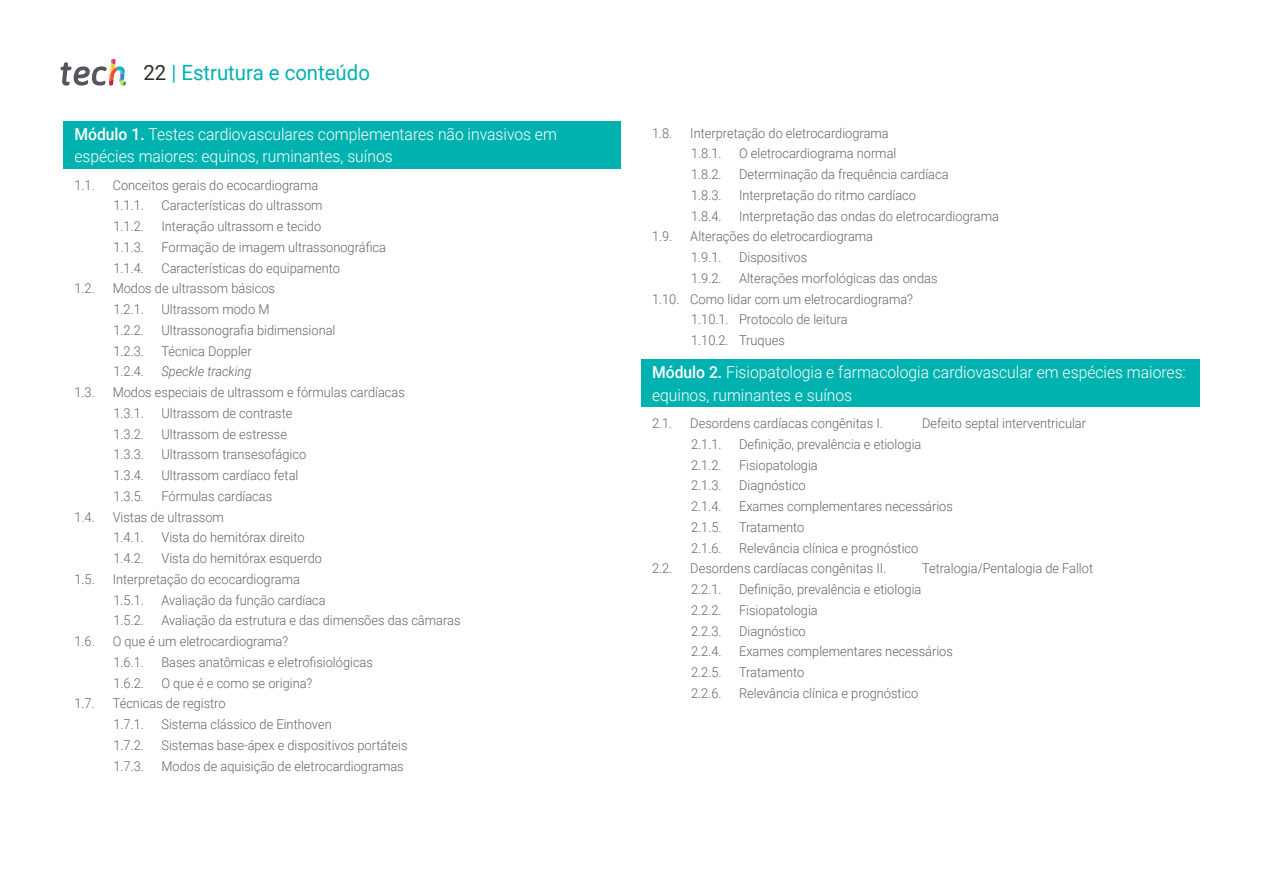
<style>
.page{position:relative;width:1263px;height:893px;background:#fff}
.page>*{position:absolute;margin:0;border:0;box-sizing:border-box;transform-origin:0 0}
.t1{font:21px "Roboto";color:#00b2af}
.t2{font:300 16.5px/22.5px "Roboto";color:#fff;scale:.95 1}
.t3{font:300 13.5px/20.7px "Roboto";color:#61646a;scale:.95 1}
.t4{font:italic 300 13.5px "Roboto";color:#61646a;scale:.95 1}
.s1{color:#312e20}
.s2{font-weight:500}
</style>
<div class="page">
<svg style="left:61px;top:59px;width:65px;height:27px"></svg>
<div style="left:63px;top:121px;width:558px;height:48px;background:#00b2af"></div>
<div style="left:641px;top:360px;width:558px;height:47px;background:#00b2af"></div>
<h1 class="t1" style="left:144px;top:57px;width:228px"><span class="s1">22</span> | Estrutura e conteúdo</h1>
<p class="t2" style="left:74px;top:122px;width:509px"><span class="s2">Módulo 1.</span> Testes cardiovasculares complementares não invasivos em espécies maiores: equinos, ruminantes, suínos</p>
<p class="t3" style="left:74px;top:174px;width:23px">1.1.</p>
<p class="t3" style="left:113px;top:174px;width:218px">Conceitos gerais do ecocardiograma<br>1.1.1.</p>
<p class="t3" style="left:161px;top:195px;width:171px">Características do ultrassom</p>
<p class="t3" style="left:113px;top:215px;width:34px">1.1.2.</p>
<p class="t3" style="left:161px;top:215px;width:170px">Interação ultrassom e tecido</p>
<p class="t3" style="left:113px;top:236px;width:34px">1.1.3.</p>
<p class="t3" style="left:161px;top:236px;width:238px">Formação de imagem ultrassonográfica</p>
<p class="t3" style="left:113px;top:257px;width:34px">1.1.4.</p>
<p class="t3" style="left:161px;top:257px;width:189px">Características do equipamento</p>
<p class="t3" style="left:74px;top:278px;width:23px">1.2.</p>
<p class="t3" style="left:113px;top:278px;width:172px">Modos de ultrassom básicos<br>1.2.1.</p>
<p class="t3" style="left:161px;top:298px;width:115px">Ultrassom modo M</p>
<p class="t3" style="left:113px;top:319px;width:34px">1.2.2.</p>
<p class="t3" style="left:161px;top:319px;width:185px">Ultrassonografia bidimensional</p>
<p class="t3" style="left:113px;top:340px;width:34px">1.2.3.</p>
<p class="t3" style="left:161px;top:340px;width:97px">Técnica Doppler</p>
<p class="t3" style="left:113px;top:361px;width:34px">1.2.4.</p>
<p class="t4" style="left:161px;top:362px;width:96px">Speckle tracking</p>
<p class="t3" style="left:74px;top:381px;width:23px">1.3.</p>
<p class="t3" style="left:113px;top:381px;width:309px">Modos especiais de ultrassom e fórmulas cardíacas<br>1.3.1.</p>
<p class="t3" style="left:161px;top:402px;width:139px">Ultrassom de contraste</p>
<p class="t3" style="left:113px;top:423px;width:34px">1.3.2.</p>
<p class="t3" style="left:161px;top:423px;width:134px">Ultrassom de estresse</p>
<p class="t3" style="left:113px;top:444px;width:34px">1.3.3.</p>
<p class="t3" style="left:161px;top:444px;width:154px">Ultrassom transesofágico</p>
<p class="t3" style="left:113px;top:464px;width:34px">1.3.4.</p>
<p class="t3" style="left:161px;top:464px;width:146px">Ultrassom cardíaco fetal</p>
<p class="t3" style="left:113px;top:485px;width:34px">1.3.5.</p>
<p class="t3" style="left:161px;top:485px;width:118px">Fórmulas cardíacas</p>
<p class="t3" style="left:74px;top:506px;width:23px">1.4.</p>
<p class="t3" style="left:113px;top:506px;width:119px">Vistas de ultrassom<br>1.4.1.</p>
<p class="t3" style="left:161px;top:527px;width:152px">Vista do hemitórax direito</p>
<p class="t3" style="left:113px;top:547px;width:34px">1.4.2.</p>
<p class="t3" style="left:161px;top:547px;width:171px">Vista do hemitórax esquerdo</p>
<p class="t3" style="left:74px;top:568px;width:23px">1.5.</p>
<p class="t3" style="left:113px;top:568px;width:199px">Interpretação do ecocardiograma<br>1.5.1.</p>
<p class="t3" style="left:161px;top:589px;width:174px">Avaliação da função cardíaca</p>
<p class="t3" style="left:113px;top:610px;width:34px">1.5.2.</p>
<p class="t3" style="left:161px;top:610px;width:316px">Avaliação da estrutura e das dimensões das câmaras</p>
<p class="t3" style="left:74px;top:630px;width:23px">1.6.</p>
<p class="t3" style="left:113px;top:630px;width:186px">O que é um eletrocardiograma?<br>1.6.1.</p>
<p class="t3" style="left:161px;top:651px;width:224px">Bases anatômicas e eletrofisiológicas</p>
<p class="t3" style="left:113px;top:672px;width:34px">1.6.2.</p>
<p class="t3" style="left:161px;top:672px;width:160px">O que é e como se origina?</p>
<p class="t3" style="left:74px;top:693px;width:23px">1.7.</p>
<p class="t3" style="left:113px;top:693px;width:120px">Técnicas de registro<br>1.7.1.</p>
<p class="t3" style="left:161px;top:713px;width:181px">Sistema clássico de Einthoven</p>
<p class="t3" style="left:113px;top:734px;width:34px">1.7.2.</p>
<p class="t3" style="left:161px;top:734px;width:260px">Sistemas base-ápex e dispositivos portáteis</p>
<p class="t3" style="left:113px;top:755px;width:34px">1.7.3.</p>
<p class="t3" style="left:161px;top:755px;width:257px">Modos de aquisição de eletrocardiogramas</p>
<p class="t3" style="left:652px;top:122px;width:23px">1.8.</p>
<p class="t3" style="left:690px;top:122px;width:210px">Interpretação do eletrocardiograma<br>1.8.1.</p>
<p class="t3" style="left:739px;top:143px;width:167px">O eletrocardiograma normal</p>
<p class="t3" style="left:691px;top:164px;width:34px">1.8.2.</p>
<p class="t3" style="left:739px;top:164px;width:222px">Determinação da frequência cardíaca</p>
<p class="t3" style="left:691px;top:184px;width:34px">1.8.3.</p>
<p class="t3" style="left:739px;top:184px;width:188px">Interpretação do ritmo cardíaco</p>
<p class="t3" style="left:691px;top:205px;width:34px">1.8.4.</p>
<p class="t3" style="left:739px;top:205px;width:275px">Interpretação das ondas do eletrocardiograma</p>
<p class="t3" style="left:652px;top:226px;width:23px">1.9.</p>
<p class="t3" style="left:690px;top:226px;width:194px">Alterações do eletrocardiograma<br>1.9.1.</p>
<p class="t3" style="left:739px;top:247px;width:73px">Dispositivos</p>
<p class="t3" style="left:691px;top:267px;width:34px">1.9.2.</p>
<p class="t3" style="left:739px;top:267px;width:210px">Alterações morfológicas das ondas</p>
<p class="t3" style="left:652px;top:288px;width:276px">1.10. Como lidar com um eletrocardiograma?</p>
<p class="t3" style="left:691px;top:309px;width:167px">1.10.1. Protocolo de leitura</p>
<p class="t3" style="left:691px;top:330px;width:100px">1.10.2. Truques</p>
<p class="t2" style="left:652px;top:361px;width:563px"><span class="s2">Módulo 2.</span> Fisiopatologia e farmacologia cardiovascular em espécies maiores: equinos, ruminantes e suínos</p>
<p class="t3" style="left:652px;top:412px;width:23px">2.1.</p>
<p class="t3" style="left:690px;top:412px;width:204px">Desordens cardíacas congênitas I.</p>
<p class="t3" style="left:922px;top:412px;width:174px">Defeito septal interventricular</p>
<p class="t3" style="left:691px;top:433px;width:34px">2.1.1.</p>
<p class="t3" style="left:739px;top:433px;width:193px">Definição, prevalência e etiologia</p>
<p class="t3" style="left:691px;top:454px;width:34px">2.1.2.</p>
<p class="t3" style="left:739px;top:454px;width:84px">Fisiopatologia</p>
<p class="t3" style="left:691px;top:475px;width:34px">2.1.3.</p>
<p class="t3" style="left:739px;top:475px;width:72px">Diagnóstico</p>
<p class="t3" style="left:691px;top:495px;width:34px">2.1.4.</p>
<p class="t3" style="left:739px;top:495px;width:227px">Exames complementares necessários</p>
<p class="t3" style="left:691px;top:516px;width:34px">2.1.5.</p>
<p class="t3" style="left:739px;top:516px;width:70px">Tratamento</p>
<p class="t3" style="left:691px;top:537px;width:34px">2.1.6.</p>
<p class="t3" style="left:739px;top:537px;width:190px">Relevância clínica e prognóstico</p>
<p class="t3" style="left:652px;top:558px;width:23px">2.2.</p>
<p class="t3" style="left:690px;top:558px;width:208px">Desordens cardíacas congênitas II.</p>
<p class="t3" style="left:922px;top:558px;width:182px">Tetralogia/Pentalogia de Fallot</p>
<p class="t3" style="left:691px;top:578px;width:34px">2.2.1.</p>
<p class="t3" style="left:739px;top:578px;width:193px">Definição, prevalência e etiologia</p>
<p class="t3" style="left:691px;top:599px;width:34px">2.2.2.</p>
<p class="t3" style="left:739px;top:599px;width:84px">Fisiopatologia</p>
<p class="t3" style="left:691px;top:620px;width:34px">2.2.3.</p>
<p class="t3" style="left:739px;top:620px;width:72px">Diagnóstico</p>
<p class="t3" style="left:691px;top:641px;width:34px">2.2.4.</p>
<p class="t3" style="left:739px;top:641px;width:227px">Exames complementares necessários</p>
<p class="t3" style="left:691px;top:661px;width:34px">2.2.5.</p>
<p class="t3" style="left:739px;top:661px;width:70px">Tratamento</p>
<p class="t3" style="left:691px;top:682px;width:34px">2.2.6.</p>
<p class="t3" style="left:739px;top:682px;width:190px">Relevância clínica e prognóstico</p>
</div>
